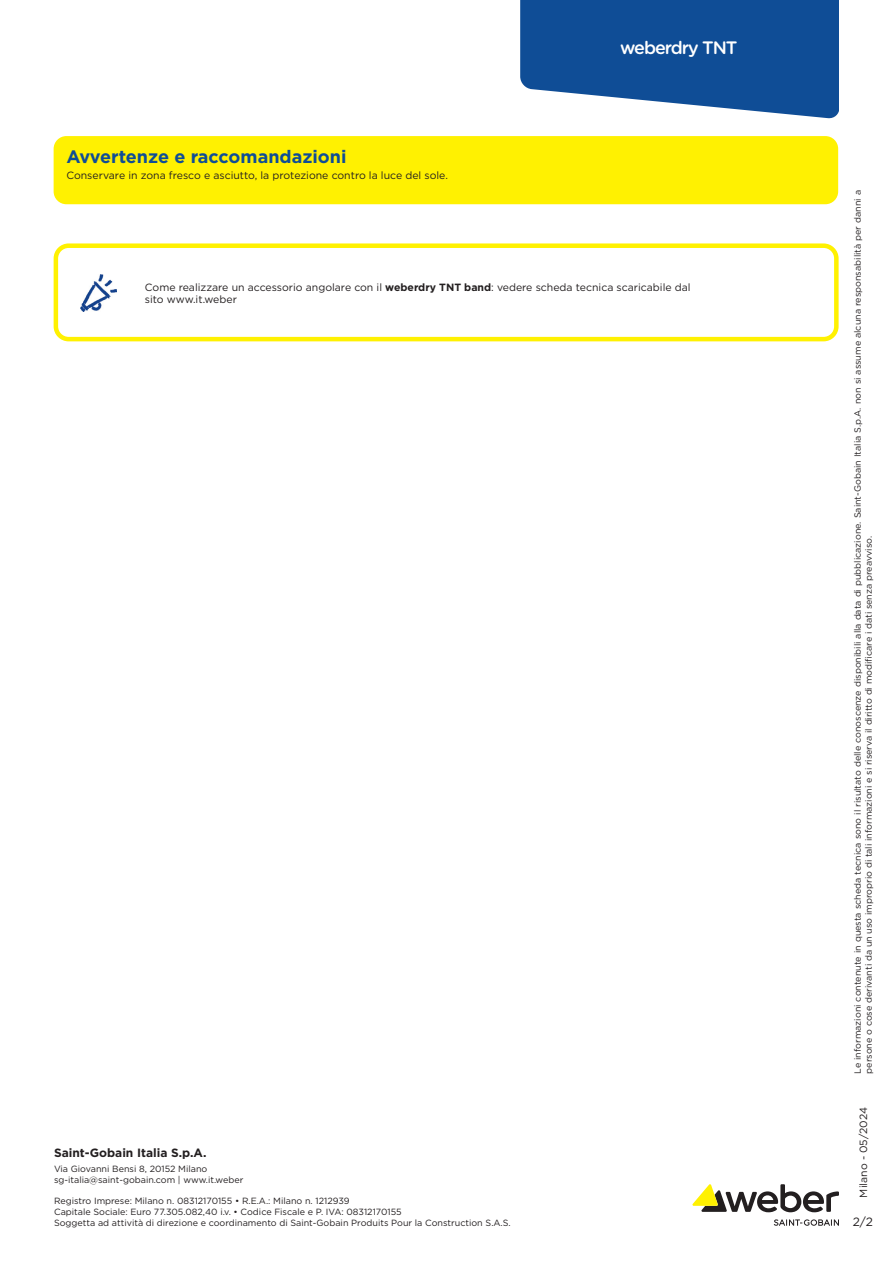
<style>
.page{position:relative;width:893px;height:1263px;background:#fff}
.page>*{position:absolute;margin:0;border:0;box-sizing:border-box;transform-origin:0 0}
.Precautions{font:700 18px "Gotham";color:#0f4d96}
.Product_Name_2{font:500 18px "Gotham Rounded";letter-spacing:-.06em;color:#fff}
.t1{font:700 12px "Gotham";color:#231f20}
.t2{font:12px "Gotham";color:#231f20}
.note{font:10.5px/12.6px "Gotham";color:#231f20}
.texte_sur_fond_jaune{font:10.5px "Gotham";color:#231f20}
.t3{font:9px/10.8px "Gotham";color:#231f20}
.s1{font-weight:700}
</style>
<div class="page">
<svg style="left:774px;top:1219px;width:65px;height:7px"></svg>
<svg style="left:692px;top:1184px;width:147px;height:28px"></svg>
<svg style="left:520px;top:0;width:319px;height:119px"></svg>
<div style="left:54px;top:136px;width:784px;height:68px;background:#fff101;border-radius:13px"></div>
<img style="left:81px;top:274px;width:35px;height:37px">
<div style="left:54px;top:243px;width:785px;height:98px;border:4px solid #fff101;border-radius:13px"></div>
<p class="Precautions" style="left:66px;top:145px;width:282px">Avvertenze e raccomandazioni</p>
<p class="texte_sur_fond_jaune" style="left:66px;top:169px;width:383px">Conservare in zona fresco e asciutto, la protezione contro la luce del sole.</p>
<p class="Product_Name_2" style="left:620px;top:35px;width:119px">weberdry TNT</p>
<p class="note" style="left:145px;top:281px;width:547px">Come realizzare un accessorio angolare con il <span class="s1">weberdry TNT band</span>: vedere scheda tecnica scaricabile dal sito www.it.weber</p>
<h2 class="t1" style="left:54px;top:1144px;width:154px">Saint-Gobain Italia S.p.A.</h2>
<p class="t3" style="left:54px;top:1163px;width:191px">Via Giovanni Bensi 8, 20152 Milano sg-italia@saint-gobain.com | www.it.weber</p>
<p class="t3" style="left:54px;top:1195px;width:458px">Registro Imprese: Milano n. 08312170155 • R.E.A.: Milano n. 1212939<br>Capitale Sociale: Euro 77.305.082,40 i.v. • Codice Fiscale e P. IVA: 08312170155<br>Soggetta ad attività di direzione e coordinamento di Saint-Gobain Produits Pour la Construction S.A.S.</p>
<p class="t3" style="left:852px;top:1074px;width:885px;rotate:-90deg">Le informazioni contenute in questa scheda tecnica sono il risultato delle conoscenze disponibili alla data di pubblicazione. Saint-Gobain Italia S.p.A. non si assume alcuna responsabilità per danni a persone o cose derivanti da un uso improprio di tali informazioni e si riserva il diritto di modificare i dati senza preavviso.</p>
<p class="note" style="left:857px;top:1197px;width:92px;rotate:-90deg">Milano - 05/2024</p>
<h2 class="t2" style="left:853px;top:1214px;width:22px">2/2</h2>
</div>
